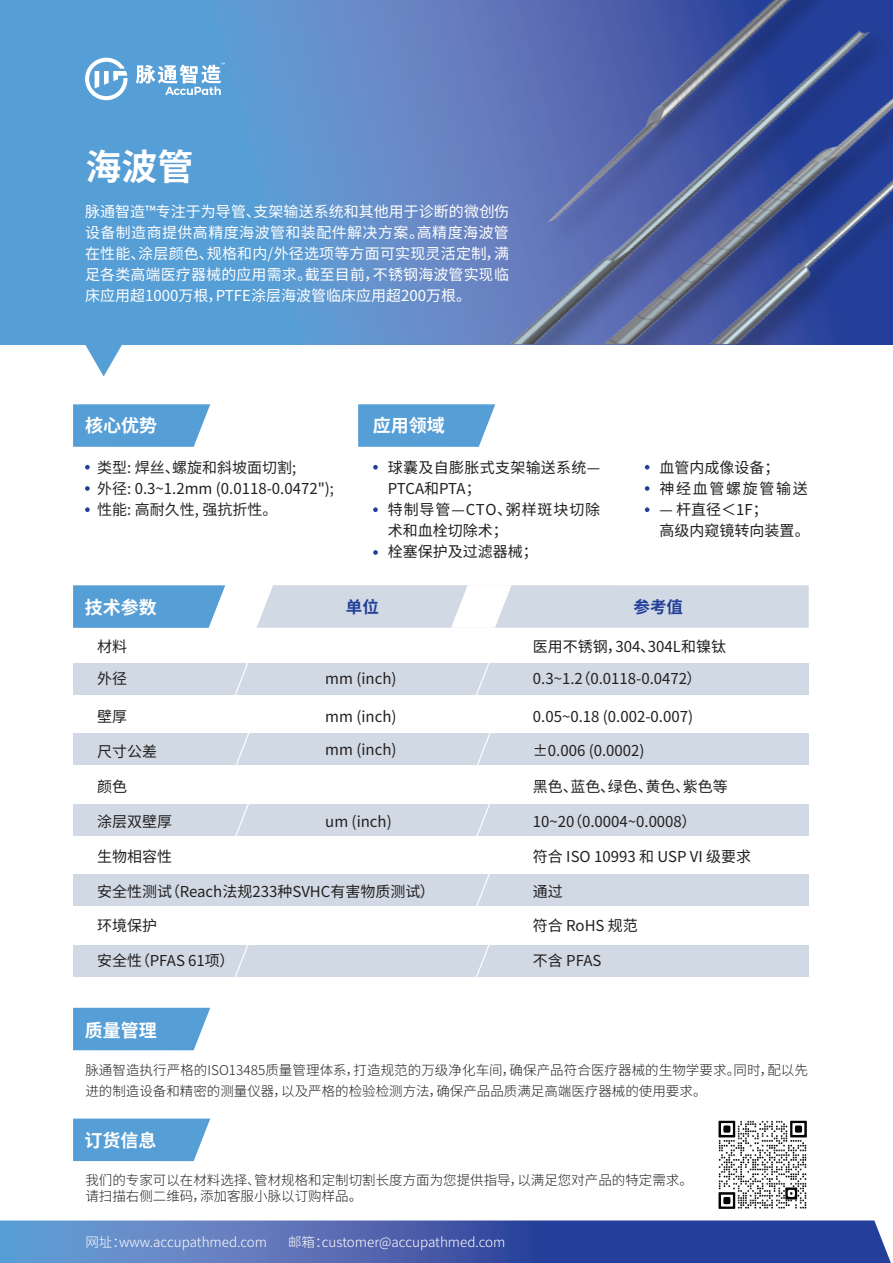
<style>
.page{position:relative;width:893px;height:1263px;background:#fff}
.page>*{position:absolute;margin:0;border:0;box-sizing:border-box;transform-origin:0 0}
.t1{font:700 36px "Source Han Sans CN";color:#fff}
.t2{font:700 18px "Source Han Sans CN";color:#fff}
.t3{font:700 16.5px "Source Han Sans CN";color:#243f99}
.t4{font:15px/33px "Source Han Sans CN";color:#231f20}
.t5{font:15px/21px "Source Han Sans CN";color:#fff;text-align:justify}
.t6{font:15px/21px "Source Han Sans CN";color:#272625}
.t7{font:15px/21px "Source Han Sans CN";letter-spacing:.02em;color:#231f20}
.t8{font:15px/21px "Source Han Sans CN";letter-spacing:.11em;color:#231f20}
.t9{font:300 13.5px/21px "Source Han Sans CN";color:#231f20}
.t10{font:300 13.5px "Source Han Sans CN";color:#fff}
.s1{color:#231f20}
</style>
<div class="page">
<div style="left:73px;top:663px;width:736px;height:32px;background:#d1dae4"></div>
<div style="left:73px;top:733px;width:736px;height:32px;background:#d1dae4"></div>
<div style="left:73px;top:804px;width:736px;height:32px;background:#d1dae4"></div>
<div style="left:73px;top:874px;width:736px;height:32px;background:#d1dae4"></div>
<div style="left:73px;top:945px;width:736px;height:32px;background:#d1dae4"></div>
<svg style="left:73px;top:404px;width:137px;height:43px;background:#61a4d8"></svg>
<svg style="left:257px;top:585px;width:552px;height:43px;background:#d5dde6"></svg>
<svg style="left:73px;top:585px;width:152px;height:43px;background:#60a4d8"></svg>
<svg style="left:358px;top:404px;width:137px;height:43px;background:#61a4d8"></svg>
<svg style="left:73px;top:1118px;width:137px;height:43px;background:#62a4d8"></svg>
<div style="left:73px;top:1008px;width:137px;height:42px;background:#569ed6"></div>
<svg style="left:0;top:1220px;width:891px;height:43px;background:#4662ae"></svg>
<svg style="left:0;top:0;width:462px;height:344px;background:#5c97d0"></svg>
<svg style="left:476px;top:663px;width:14px;height:32px"></svg>
<svg style="left:235px;top:663px;width:13px;height:32px"></svg>
<svg style="left:477px;top:733px;width:14px;height:32px"></svg>
<svg style="left:236px;top:733px;width:14px;height:32px"></svg>
<svg style="left:476px;top:804px;width:14px;height:32px"></svg>
<svg style="left:235px;top:804px;width:14px;height:32px"></svg>
<svg style="left:476px;top:874px;width:14px;height:32px"></svg>
<svg style="left:476px;top:945px;width:14px;height:32px"></svg>
<svg style="left:235px;top:945px;width:13px;height:32px"></svg>
<svg style="left:85px;top:58px;width:43px;height:42px"></svg>
<svg style="left:136px;top:63px;width:89px;height:32px"></svg>
<svg style="left:85px;top:344px;width:37px;height:32px"></svg>
<svg style="left:85px;top:465px;width:5px;height:5px"></svg>
<svg style="left:85px;top:486px;width:5px;height:5px"></svg>
<svg style="left:85px;top:507px;width:5px;height:5px"></svg>
<svg style="left:373px;top:465px;width:5px;height:5px"></svg>
<svg style="left:373px;top:507px;width:5px;height:5px"></svg>
<svg style="left:645px;top:507px;width:4px;height:5px"></svg>
<svg style="left:373px;top:550px;width:5px;height:5px"></svg>
<svg style="left:645px;top:465px;width:4px;height:5px"></svg>
<svg style="left:645px;top:486px;width:4px;height:5px"></svg>
<img style="left:462px;top:0;width:53px;height:344px">
<img style="left:515px;top:0;width:378px;height:344px">
<svg style="left:718px;top:1121px;width:89px;height:88px"></svg>
<h1 class="t1" style="left:85px;top:149px;width:110px">海波管</h1>
<p class="t5" style="left:85px;top:201px;width:426px">脉通智造™专注于为导管、支架输送系统和其他用于诊断的微创伤设备制造商提供高精度海波管和装配件解决方案。高精度海波管在性能、涂层颜色、规格和内/外径选项等方面可实现灵活定制，满足各类高端医疗器械的应用需求。截至目前，不锈钢海波管实现临床应用超1000万根，PTFE涂层海波管临床应用超200万根。</p>
<p class="t2" style="left:85px;top:416px;width:74px">核心优势</p>
<p class="t2" style="left:373px;top:416px;width:74px">应用领域</p>
<p class="t6" style="left:97px;top:457px;width:238px">类型: 焊丝、螺旋和斜坡面切割;<br>外径: <span class="s1">0.3~1.2mm (0.0118-0.0472")</span>;性能: 高耐久性, 强抗折性。</p>
<p class="t7" style="left:388px;top:457px;width:214px">球囊及自膨胀式支架输送系统—<br>PTCA和PTA；<br>特制导管—CTO、粥样斑块切除术和血栓切除术；<br>栓塞保护及过滤器械；</p>
<p class="t8" style="left:659px;top:457px;width:150px">血管内成像设备；<br>神经血管螺旋管输送</p>
<p class="t4" style="left:659px;top:499px;width:152px;line-height:21px">— 杆直径＜1F；<br>高级内窥镜转向装置。</p>
<p class="t2" style="left:85px;top:598px;width:74px">技术参数</p>
<p class="t3" style="left:346px;top:599px;width:34px">单位</p>
<p class="t3" style="left:633px;top:599px;width:51px">参考值</p>
<p class="t4" style="left:97px;top:630px;width:31px">材料</p>
<p class="t4" style="left:533px;top:630px;width:195px">医用不锈钢，304、304L和镍钛</p>
<p class="t4" style="left:97px;top:662px;width:31px">外径</p>
<p class="t4" style="left:325px;top:662px;width:73px">mm (inch)</p>
<p class="t4" style="left:325px;top:700px;width:73px">mm (inch) mm (inch)</p>
<p class="t4" style="left:533px;top:662px;width:170px">0.3~1.2（0.0118-0.0472）</p>
<p class="t4" style="left:97px;top:700px;width:31px">壁厚</p>
<p class="t4" style="left:533px;top:700px;width:162px">0.05~0.18 (0.002-0.007)</p>
<p class="t4" style="left:97px;top:735px;width:61px">尺寸公差</p>
<p class="t4" style="left:533px;top:734px;width:113px">±0.006 (0.0002)</p>
<p class="t4" style="left:97px;top:770px;width:31px">颜色</p>
<p class="t4" style="left:533px;top:770px;width:196px">黑色、蓝色、绿色、黄色、紫色等</p>
<p class="t4" style="left:97px;top:805px;width:76px">涂层双壁厚</p>
<p class="t4" style="left:533px;top:805px;width:165px">10~20（0.0004~0.0008）</p>
<p class="t4" style="left:97px;top:839px;width:76px">生物相容性</p>
<p class="t4" style="left:533px;top:839px;width:220px">符合 ISO 10993 和 USP VI 级要求</p>
<p class="t4" style="left:97px;top:874px;width:339px">安全性测试（Reach法规233种SVHC有害物质测试）</p>
<p class="t4" style="left:533px;top:874px;width:31px">通过</p>
<p class="t4" style="left:97px;top:909px;width:61px">环境保护</p>
<p class="t4" style="left:533px;top:909px;width:107px">符合 RoHS 规范</p>
<p class="t4" style="left:97px;top:944px;width:139px">安全性（PFAS 61项）</p>
<p class="t4" style="left:533px;top:944px;width:70px">不含 PFAS</p>
<p class="t4" style="left:325px;top:805px;width:68px">um (inch)</p>
<p class="t2" style="left:85px;top:1021px;width:73px">质量管理</p>
<p class="t9" style="left:85px;top:1059px;width:724px">脉通智造执行严格的ISO13485质量管理体系，打造规范的万级净化车间，确保产品符合医疗器械的生物学要求。同时，配以先进的制造设备和精密的测量仪器，以及严格的检验检测方法，确保产品品质满足高端医疗器械的使用要求。</p>
<p class="t2" style="left:85px;top:1131px;width:73px">订货信息</p>
<p class="t9" style="left:85px;top:1171px;width:609px;line-height:16.2px">我们的专家可以在材料选择、管材规格和定制切割长度方面为您提供指导，以满足您对产品的特定需求。请扫描右侧二维码，添加客服小脉以订购样品。</p>
<p class="t10" style="left:85px;top:1235px;width:183px">网址：www.accupathmed.com</p>
<p class="t10" style="left:288px;top:1235px;width:219px">邮箱：customer@accupathmed.com</p>
</div>
